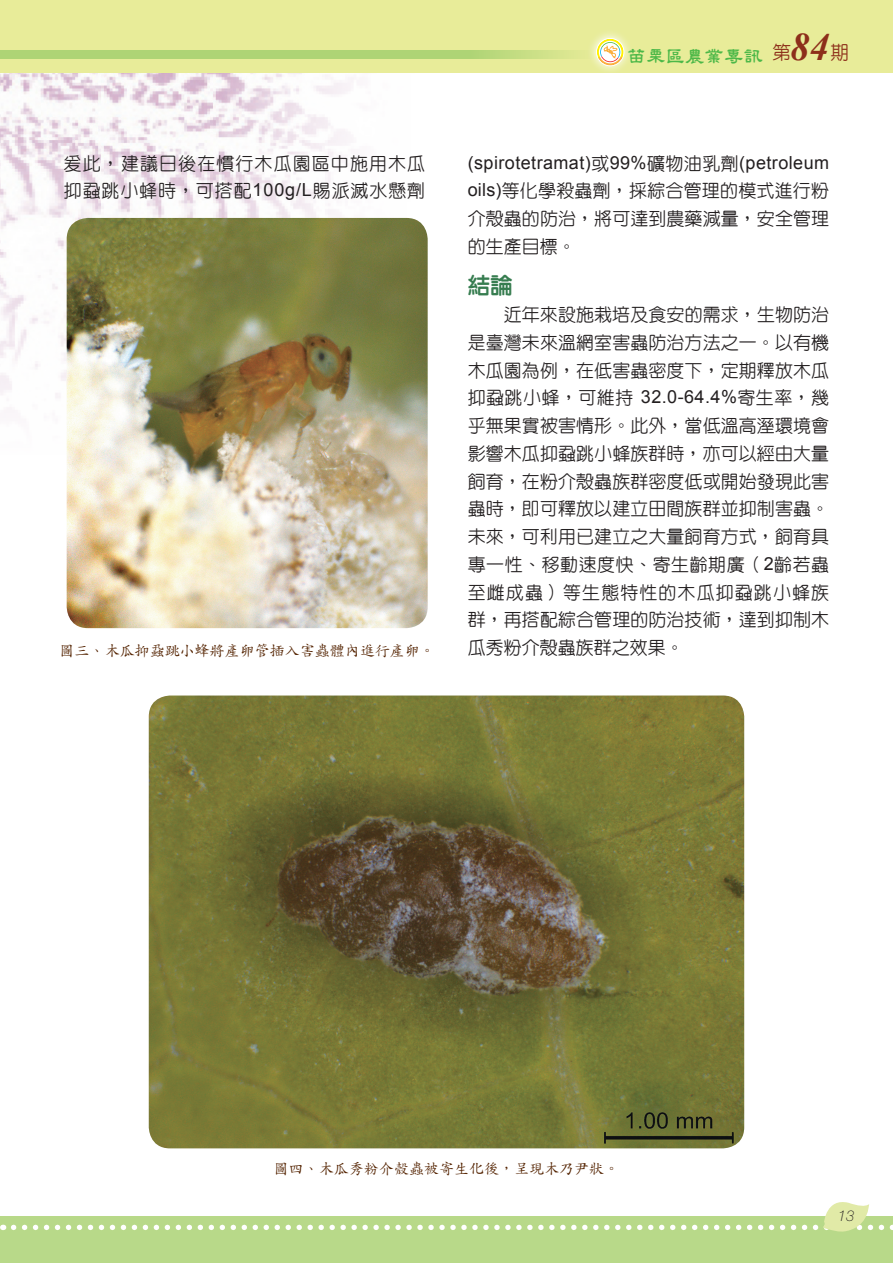
<style>
.page{position:relative;width:893px;height:1263px;background:#fff}
.page>*{position:absolute;margin:0;border:0;box-sizing:border-box;transform-origin:0 0}
.t1{font:italic 700 39px "Times New Roman";color:#8d2f1a}
.t2{font:22.5px "DF Li Yuan W7 WINP BF";color:#377d50}
.t3{font:700 19.5px "Jen Lei";color:#4cb848}
.t4{font:500 18.75px "Yen Round";color:#8d2f1a}
.t5{font:500 18px/27.8px "Yen Round";letter-spacing:.01em;color:#231f20;text-align:justify}
.t6{font:500 18px/27.8px "Yen Round";letter-spacing:.06em;color:#231f20}
.t7{font:18px "Arial";letter-spacing:.025em;color:#231f20}
.t8{font:15px "DF Kai Shu W5 WINP BF";color:#542300}
.t9{font:italic 100 15px "Helvetica Neue LT Std";color:#231f20}
.s1{font-family:"Arial";font-weight:400}
.s2{font-family:"Yen Round";font-weight:500}
</style>
<div class="page">
<img style="left:0;top:72px;width:433px;height:382px">
<img style="left:67px;top:218px;width:361px;height:410px">
<img style="left:149px;top:695px;width:595px;height:453px">
<div style="left:0;top:1216px;width:893px;height:47px;background:#b8d989"></div>
<svg style="left:0;top:1225px;width:4px;height:5px"></svg>
<div style="left:0;top:0;width:893px;height:72px;background:#e8ec99"></div>
<svg style="left:14px;top:1202px;width:879px;height:30px"></svg>
<div style="left:0;top:50px;width:468px;height:8px;background:#aed475"></div>
<svg style="left:468px;top:50px;width:106px;height:8px"></svg>
<svg style="left:587px;top:33px;width:46px;height:40px"></svg>
<svg style="left:596px;top:38px;width:28px;height:28px"></svg>
<svg style="left:597px;top:39px;width:26px;height:26px"></svg>
<h1 class="t1" style="left:790px;top:20px;width:40px">84</h1>
<p class="t3" style="left:627px;top:47px;width:166px">苗栗區農業專訊<sup>第</sup></p>
<p class="t4" style="left:830px;top:43px;width:20px">期</p>
<p class="t6" style="left:64px;top:149px;width:363px">爰此，建議日後在慣行木瓜園區中施用木瓜抑蝨跳小蜂時，可搭配<span class="s1">100g/L</span>賜派滅水懸劑</p>
<p class="t7" style="left:468px;top:150px;width:363px">(spirotetramat)<span class="s2">或</span>99%<span class="s2">礦物油乳劑</span>(petroleum</p>
<p class="t5" style="left:468px;top:177px;width:363px"><span class="s1">oils)</span>等化學殺蟲劑，採綜合管理的模式進行粉介殼蟲的防治，將可達到農藥減量，安全管理的生產目標。</p>
<p class="t2" style="left:468px;top:274px;width:46px">結論</p>
<p class="t5" style="left:468px;top:301px;width:363px;text-indent:36px">近年來設施栽培及食安的需求，生物防治是臺灣未來溫網室害蟲防治方法之一。以有機木瓜園為例，在低害蟲密度下，定期釋放木瓜抑蝨跳小蜂，可維持 <span class="s1">32.0-64.4%</span>寄生率，幾乎無果實被害情形。此外，當低溫高溼環境會影響木瓜抑蝨跳小蜂族群時，亦可以經由大量飼育，在粉介殼蟲族群密度低或開始發現此害蟲時，即可釋放以建立田間族群並抑制害蟲。未來，可利用已建立之大量飼育方式，飼育具專一性、移動速度快、寄生齡期廣（<span class="s1">2</span>齡若蟲至雌成蟲）等生態特性的木瓜抑蝨跳小蜂族群，再搭配綜合管理的防治技術，達到抑制木瓜秀粉介殼蟲族群之效果。</p>
<p class="t8" style="left:60px;top:643px;width:377px">圖三、木瓜抑蝨跳小蜂將產卵管插入害蟲體內進行產卵。</p>
<p class="t8" style="left:274px;top:1161px;width:347px">圖四、木瓜秀粉介殼蟲被寄生化後，呈現木乃尹狀。</p>
<p class="t9" style="left:838px;top:1207px;width:18px">13</p>
</div>
